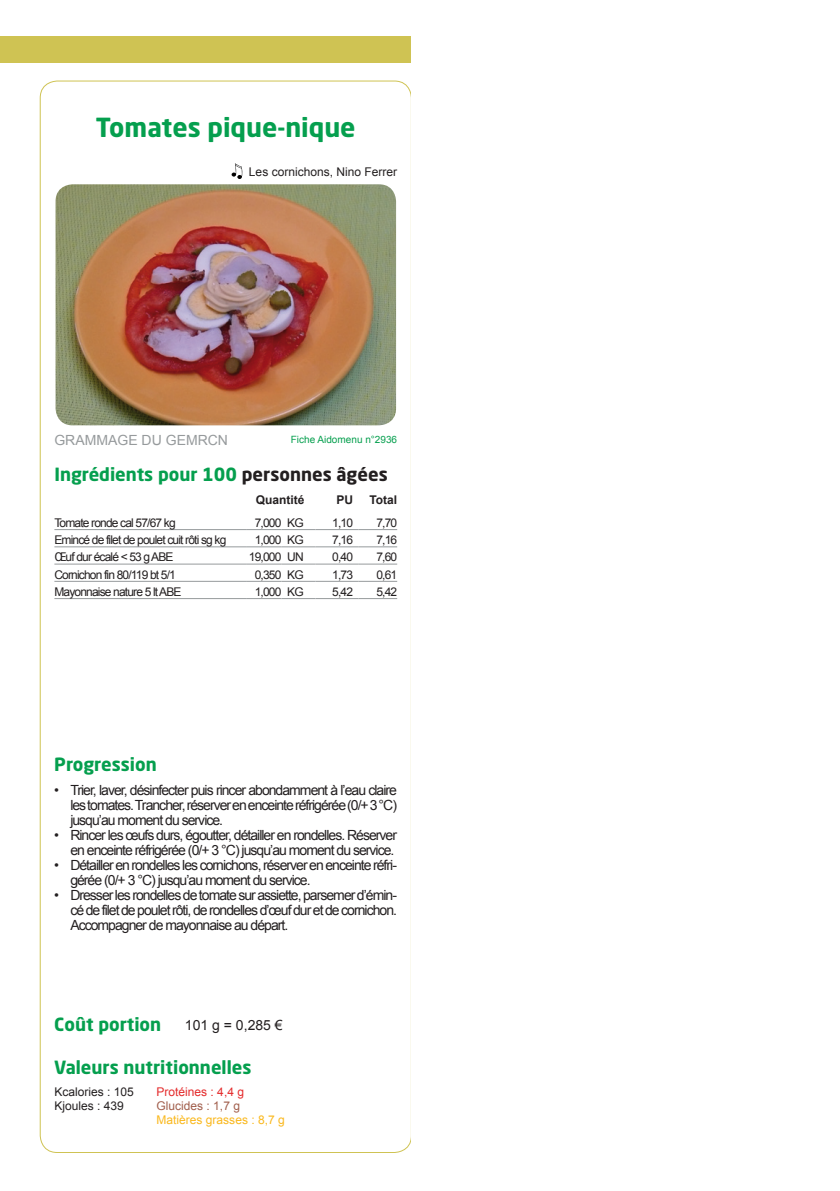
<style>
.page{position:relative;width:840px;height:1191px;background:#fff}
.page>*{position:absolute;margin:0;border:0;box-sizing:border-box;transform-origin:0 0}
.rubrique{font:700 26px "Neo Sans Std";color:#059f4e}
.rubrique-2{font:700 18px "Neo Sans Std";color:#059f4e}
.RECETTE_-_Progressio{font:14px/15px "Arial";letter-spacing:-.07em;color:#231f20;text-align:justify}
.rubrique-3{font:14px "Arial";color:#969a9c}
.RECETTE_-_Paragraphe{font:14px "Arial";color:#231f20}
.rubrique-4{font:12px "Arial";letter-spacing:-.07em;color:#231f20}
.RECETTE_-_Paragraphe-2{font:12px "Arial";color:#231f20}
.RECETTE_-_Progressio-2{font:12px "Arial";color:#231f20}
.RECETTE_-_Ingrédient{font:12px "Arial";letter-spacing:-.07em;color:#231f20}
.RECETTE_-_Paragraphe-3{font:12px "Arial";color:#fab81d}
.rubrique-5{font:700 12px "Arial";color:#231f20}
.RECETTE_-_Paragraphe-4{font:12px "Arial";color:#e42a2b}
.RECETTE_-_Paragraphe-5{font:12px "Arial";color:#a15e4c}
.rubrique-6{font:10px "Arial";color:#059f4e}
.s1{color:#231f20}
</style>
<div class="page">
<div style="left:0;top:37px;width:839px;height:26px;background:#cfc353"></div>
<img style="left:55px;top:184px;width:341px;height:241px">
<hr style="left:54px;top:529px;width:193px;height:1px;background:#969a9c">
<hr style="left:247px;top:529px;width:34px;height:1px;background:#969a9c">
<hr style="left:281px;top:529px;width:34px;height:1px;background:#969a9c">
<hr style="left:315px;top:529px;width:43px;height:1px;background:#969a9c">
<hr style="left:358px;top:529px;width:39px;height:1px;background:#969a9c">
<hr style="left:54px;top:546px;width:193px;height:1px;background:#969a9c">
<hr style="left:247px;top:546px;width:34px;height:1px;background:#969a9c">
<hr style="left:281px;top:546px;width:34px;height:1px;background:#969a9c">
<hr style="left:315px;top:546px;width:43px;height:1px;background:#969a9c">
<hr style="left:358px;top:546px;width:39px;height:1px;background:#969a9c">
<hr style="left:54px;top:564px;width:193px;height:1px;background:#969a9c">
<hr style="left:247px;top:564px;width:34px;height:1px;background:#969a9c">
<hr style="left:281px;top:564px;width:34px;height:1px;background:#969a9c">
<hr style="left:315px;top:564px;width:43px;height:1px;background:#969a9c">
<hr style="left:358px;top:564px;width:39px;height:1px;background:#969a9c">
<hr style="left:54px;top:581px;width:193px;height:1px;background:#969a9c">
<hr style="left:247px;top:581px;width:34px;height:1px;background:#969a9c">
<hr style="left:281px;top:581px;width:34px;height:1px;background:#969a9c">
<hr style="left:315px;top:581px;width:43px;height:1px;background:#969a9c">
<hr style="left:358px;top:581px;width:39px;height:1px;background:#969a9c">
<hr style="left:54px;top:598px;width:193px;height:1px;background:#969a9c">
<hr style="left:247px;top:598px;width:34px;height:1px;background:#969a9c">
<hr style="left:281px;top:598px;width:34px;height:1px;background:#969a9c">
<hr style="left:315px;top:598px;width:43px;height:1px;background:#969a9c">
<hr style="left:358px;top:598px;width:39px;height:1px;background:#969a9c">
<svg style="left:231px;top:163px;width:11px;height:16px"></svg>
<div style="left:411px;top:0;width:428px;height:1191px;background:#fff"></div>
<p class="rubrique" style="left:96px;top:111px;width:261px">Tomates pique-nique</p>
<p class="RECETTE_-_Progressio-2" style="left:249px;top:164px;width:150px">Les cornichons, Nino Ferrer</p>
<p class="rubrique-3" style="left:54px;top:431px;width:175px">GRAMMAGE DU GEMRCN</p>
<p class="rubrique-6" style="left:290px;top:433px;width:108px">Fiche Aidomenu n°2936</p>
<p class="rubrique-2" style="left:54px;top:463px;width:334px">Ingrédients pour 100 <span class="s1">personnes âgées</span></p>
<p class="rubrique-5" style="left:255px;top:492px;width:50px">Quantité</p>
<p class="rubrique-5" style="left:336px;top:492px;width:18px">PU</p>
<p class="rubrique-5" style="left:369px;top:492px;width:29px">Total</p>
<p class="RECETTE_-_Ingrédient" style="left:54px;top:515px;width:123px">Tomate ronde cal 57/67 kg</p>
<p class="rubrique-4" style="left:255px;top:515px;width:28px">7,000</p>
<p class="rubrique-4" style="left:287px;top:515px;width:18px">KG</p>
<p class="rubrique-4" style="left:332px;top:515px;width:22px">1,10</p>
<p class="rubrique-4" style="left:376px;top:515px;width:22px">7,70</p>
<p class="rubrique-4" style="left:54px;top:532px;width:173px">Emincé de filet de poulet cuit rôti sg kg</p>
<p class="rubrique-4" style="left:255px;top:532px;width:28px">1,000</p>
<p class="rubrique-4" style="left:287px;top:532px;width:18px">KG</p>
<p class="rubrique-4" style="left:332px;top:532px;width:22px">7,16</p>
<p class="rubrique-4" style="left:376px;top:532px;width:22px">7,16</p>
<p class="rubrique-4" style="left:54px;top:549px;width:121px">Œuf dur écalé &lt; 53 g ABE</p>
<p class="rubrique-4" style="left:249px;top:549px;width:34px">19,000</p>
<p class="rubrique-4" style="left:287px;top:549px;width:18px">UN</p>
<p class="rubrique-4" style="left:332px;top:549px;width:22px">0,40</p>
<p class="rubrique-4" style="left:376px;top:549px;width:22px">7,60</p>
<p class="rubrique-4" style="left:54px;top:566px;width:123px">Cornichon fin 80/119 bt 5/1</p>
<p class="rubrique-4" style="left:255px;top:566px;width:28px">0,350</p>
<p class="rubrique-4" style="left:287px;top:566px;width:18px">KG</p>
<p class="rubrique-4" style="left:332px;top:566px;width:22px">1,73</p>
<p class="rubrique-4" style="left:376px;top:566px;width:22px">0,61</p>
<p class="rubrique-4" style="left:54px;top:583px;width:129px">Mayonnaise nature 5 lt ABE</p>
<p class="rubrique-4" style="left:255px;top:583px;width:28px">1,000</p>
<p class="rubrique-4" style="left:287px;top:583px;width:18px">KG</p>
<p class="rubrique-4" style="left:332px;top:583px;width:22px">5,42</p>
<p class="rubrique-4" style="left:376px;top:583px;width:22px">5,42</p>
<p class="rubrique-2" style="left:54px;top:752px;width:104px">Progression</p>
<p class="RECETTE_-_Progressio" style="left:70px;top:783px;width:328px;text-indent:-16px">• Trier, laver, désinfecter puis rincer abondamment à l’eau claire les tomates. Trancher, réserver en enceinte réfrigérée (0/+ 3 °C) jusqu’au moment du service.</p>
<p class="RECETTE_-_Progressio" style="left:54px;top:828px;width:344px;text-align:right">• Rincer les œufs durs, égoutter, détailler en rondelles. Réserver en enceinte réfrigérée (0/+ 3 °C) jusqu’au moment du service.</p>
<p class="RECETTE_-_Progressio" style="left:70px;top:858px;width:328px;text-indent:-16px">• Détailler en rondelles les cornichons, réserver en enceinte réfri&shy;gérée (0/+ 3 °C) jusqu’au moment du service.</p>
<p class="RECETTE_-_Progressio" style="left:70px;top:888px;width:328px;text-indent:-16px">• Dresser les rondelles de tomate sur assiette, parsemer d’émin&shy;cé de filet de poulet rôti, de rondelles d’œuf dur et de cornichon.<br>Accompagner de mayonnaise au départ.</p>
<p class="rubrique-2" style="left:54px;top:1012px;width:108px">Coût portion</p>
<p class="rubrique-2" style="left:54px;top:1055px;width:198px">Valeurs nutritionnelles</p>
<p class="RECETTE_-_Paragraphe" style="left:185px;top:1016px;width:99px">101 g = 0,285 €</p>
<p class="RECETTE_-_Paragraphe-2" style="left:54px;top:1084px;width:81px">Kcalories : 105</p>
<p class="RECETTE_-_Paragraphe-2" style="left:54px;top:1098px;width:71px">Kjoules : 439</p>
<p class="RECETTE_-_Paragraphe-4" style="left:156px;top:1084px;width:89px">Protéines : 4,4 g</p>
<p class="RECETTE_-_Paragraphe-5" style="left:156px;top:1098px;width:85px">Glucides : 1,7 g</p>
<p class="RECETTE_-_Paragraphe-3" style="left:156px;top:1112px;width:130px">Matières grasses : 8,7 g</p>
</div>
